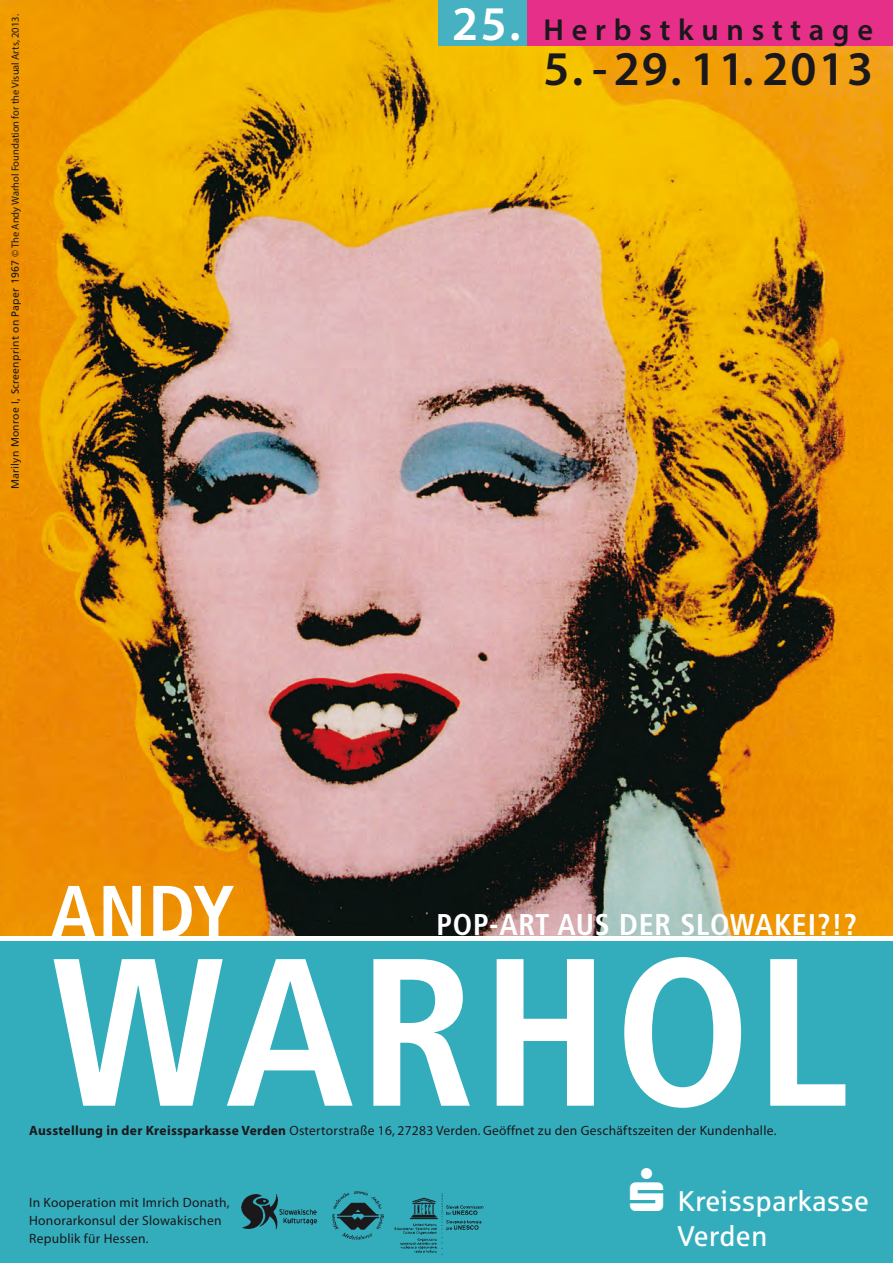
<style>
.page{position:relative;width:893px;height:1263px;background:#fff}
.page>*{position:absolute;margin:0;border:0;box-sizing:border-box;transform-origin:0 0}
.t1{font:700 condensed 210px "Frutiger";color:#fff}
.t2{font:700 condensed 74.55px "Frutiger";color:#fff}
.t3{font:600 48.6px "Myriad Pro";letter-spacing:.045em;color:#1b181c}
.t4{font:600 48.6px "Myriad Pro";color:#fff}
.t5{font:600 30.3px "Myriad Pro";letter-spacing:.255em;color:#1b181c}
.t6{font:700 condensed 30px "Frutiger";letter-spacing:.025em;color:#fff}
.t7{font:28.5px/34.2px "Sparkasse Rg";color:#fff}
.t8{font:13.5px/18px "Myriad";letter-spacing:.02em;color:#1b181c}
.t9{font:10.5px "Myriad Pro";color:#1b181c}
.s1{font-family:"Frutiger"}
.s2{font-weight:700}
</style>
<div class="page">
<img style="left:0;top:0;width:893px;height:936px">
<div style="left:0;top:941px;width:893px;height:322px;background:#33adbc"></div>
<div style="left:526px;top:0;width:367px;height:45px;background:#e52f88"></div>
<div style="left:438px;top:0;width:88px;height:45px;background:#46b1c0"></div>
<img style="left:394px;top:1193px;width:90px;height:62px">
<img style="left:333px;top:1191px;width:50px;height:48px">
<img style="left:242px;top:1194px;width:76px;height:36px">
<p class="t9" style="left:9px;top:489px;width:476px;rotate:-90deg"><span class="s1">Marilyn Monroe I, Screenprint on Paper 1967</span> © The Andy Warhol Foundation for the Visual Arts, 2013.</p>
<h3 class="t4" style="left:452px;top:-7px;width:70px">25.</h3>
<h3 class="t5" style="left:543px;top:10px;width:331px">Herbstkunsttage</h3>
<h3 class="t3" style="left:543px;top:38px;width:331px">5. - 29. 11. 2013</h3>
<h2 class="t2" style="left:51px;top:868px;width:185px">ANDY</h2>
<h3 class="t6" style="left:436px;top:907px;width:422px">POP-ART AUS DER SLOWAKEI?!?</h3>
<h1 class="t1" style="left:51px;top:908px;width:800px">WA RHOL</h1>
<p class="t8" style="left:29px;top:1122px;width:749px"><span class="s2">Ausstellung in der Kreissparkasse Verden</span> Ostertorstraße 16, 27283 Verden. Geöffnet zu den Geschäftszeiten der Kundenhalle.</p>
<p class="t8" style="left:29px;top:1194px;width:202px">In Kooperation mit Imrich Donath,<br>Honorarkonsul der Slowakischen<br>Republik für Hessen.</p>
<h3 class="t7" style="left:677px;top:1184px;width:193px">Kreissparkasse<br>Verden</h3>
</div>
